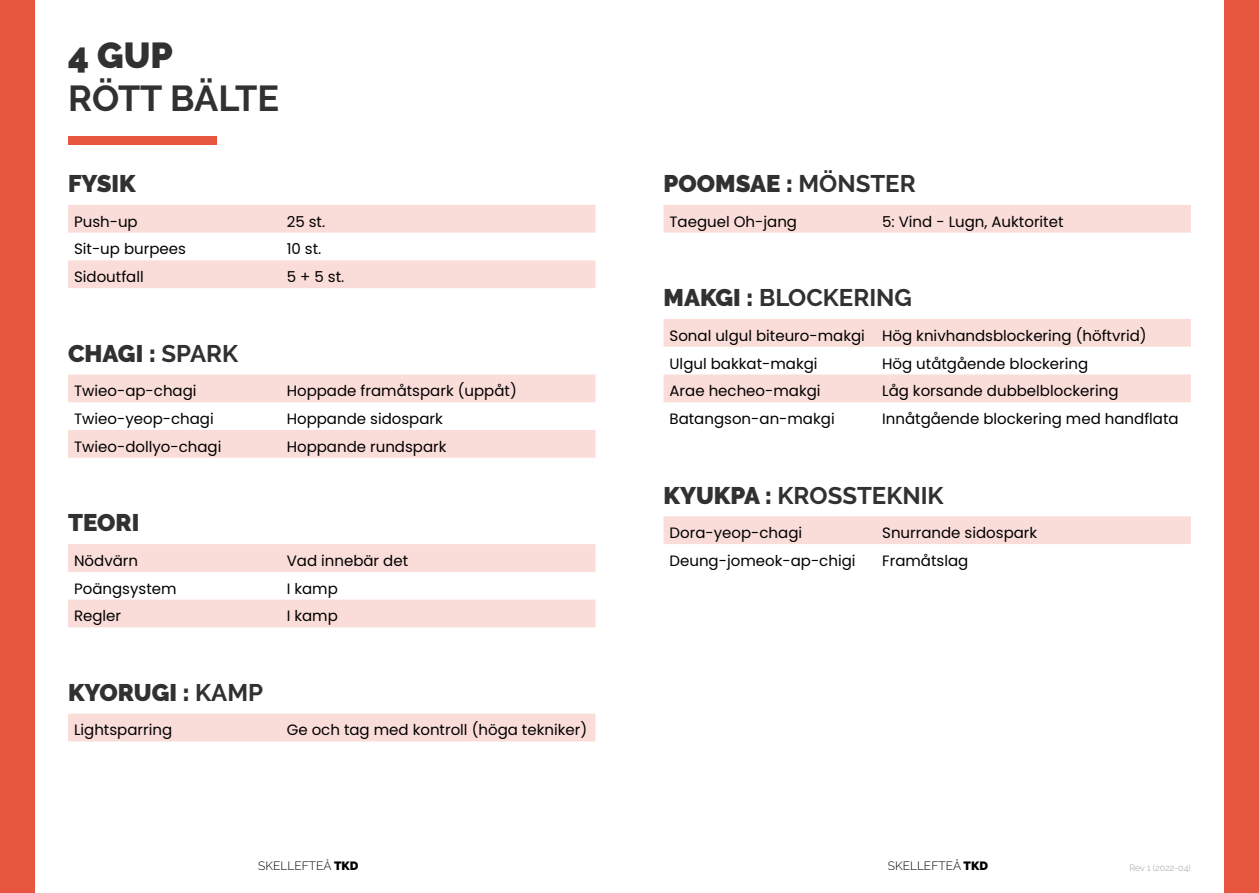
<style>
.page{position:relative;width:1259px;height:893px;background:#fff}
.page>*{position:absolute;margin:0;border:0;box-sizing:border-box;transform-origin:0 0}
.t1{font:700 36px "Raleway";color:#323131}
.t2{font:900 36px "Raleway";color:#323131}
.t3{font:900 24px "Raleway";color:#323131}
.t4{font:700 24px "Raleway";color:#323131}
.t5{font:15px/27.8px "Poppins";color:#000}
.t6{font:300 12px "Raleway";color:#000}
.t7{font:300 9px "Raleway";color:#9d9d9c}
.s1{font-weight:700}
.s2{font-weight:900}
</style>
<div class="page">
<div style="left:0;top:0;width:34px;height:893px;background:#e75740"></div>
<div style="left:68px;top:136px;width:149px;height:9px;background:#e75740"></div>
<svg style="left:68px;top:374px;width:527px;height:84px"></svg>
<svg style="left:68px;top:205px;width:527px;height:83px"></svg>
<div style="left:663px;top:205px;width:528px;height:28px;background:#faddd9"></div>
<div style="left:663px;top:516px;width:528px;height:28px;background:#faddd9"></div>
<svg style="left:68px;top:544px;width:527px;height:83px"></svg>
<svg style="left:663px;top:319px;width:528px;height:83px"></svg>
<div style="left:68px;top:714px;width:527px;height:27px;background:#faddd9"></div>
<div style="left:1225px;top:0;width:34px;height:893px;background:#e75740"></div>
<h1 class="t2" style="left:68px;top:34px;width:106px">4 GUP</h1>
<h1 class="t1" style="left:68px;top:78px;width:212px">RÖTT BÄLTE</h1>
<h2 class="t3" style="left:68px;top:170px;width:69px">FYSIK</h2>
<p class="t5" style="left:74px;top:208px;width:65px">Push-up</p>
<p class="t5" style="left:287px;top:208px;width:40px">25 st.</p>
<p class="t5" style="left:74px;top:235px;width:113px">Sit-up burpees</p>
<p class="t5" style="left:287px;top:235px;width:36px">10 st.</p>
<p class="t5" style="left:74px;top:263px;width:71px">Sidoutfall</p>
<p class="t5" style="left:287px;top:263px;width:59px">5 + 5 st.</p>
<h2 class="t3" style="left:68px;top:339px;width:172px">CHAGI : <span class="s1">SPARK</span></h2>
<p class="t5" style="left:74px;top:377px;width:124px">Twieo-ap-chagi</p>
<p class="t5" style="left:287px;top:377px;width:232px">Hoppade framåtspark (uppåt)</p>
<p class="t5" style="left:74px;top:405px;width:141px">Twieo-yeop-chagi</p>
<p class="t5" style="left:287px;top:405px;width:158px">Hoppande sidospark</p>
<p class="t5" style="left:74px;top:433px;width:149px">Twieo-dollyo-chagi</p>
<p class="t5" style="left:287px;top:433px;width:161px">Hoppande rundspark</p>
<h2 class="t3" style="left:68px;top:509px;width:73px">TEORI</h2>
<p class="t5" style="left:74px;top:547px;width:66px">Nödvärn</p>
<p class="t5" style="left:287px;top:547px;width:123px">Vad innebär det</p>
<p class="t5" style="left:74px;top:575px;width:104px">Poängsystem</p>
<p class="t5" style="left:287px;top:575px;width:53px">I kamp</p>
<p class="t5" style="left:74px;top:602px;width:49px">Regler</p>
<p class="t5" style="left:287px;top:602px;width:53px">I kamp</p>
<h2 class="t3" style="left:68px;top:679px;width:197px">KYORUGI : <span class="s1">KAMP</span></h2>
<p class="t5" style="left:74px;top:716px;width:100px">Lightsparring</p>
<p class="t5" style="left:287px;top:716px;width:302px">Ge och tag med kontroll (höga tekniker)</p>
<h2 class="t3" style="left:663px;top:170px;width:254px">POOMSAE : <span class="s1">MÖNSTER</span></h2>
<p class="t5" style="left:669px;top:208px;width:129px">Taeguel Oh-jang</p>
<p class="t5" style="left:882px;top:208px;width:183px">5: Vind - Lugn, Auktoritet</p>
<h2 class="t4" style="left:663px;top:284px;width:250px"><span class="s2">MAKGI :</span> BLOCKERING</h2>
<p class="t5" style="left:669px;top:322px;width:479px">Sonal ulgul biteuro-makgi Hög knivhandsblockering (höftvrid)<br>Ulgul bakkat-makgi</p>
<p class="t5" style="left:882px;top:349px;width:207px">Hög utåtgående blockering</p>
<p class="t5" style="left:669px;top:377px;width:153px">Arae hecheo-makgi</p>
<p class="t5" style="left:882px;top:377px;width:238px">Låg korsande dubbelblockering</p>
<p class="t5" style="left:669px;top:405px;width:167px">Batangson-an-makgi</p>
<p class="t5" style="left:882px;top:405px;width:298px">Innåtgående blockering med handflata</p>
<h2 class="t4" style="left:663px;top:481px;width:282px"><span class="s2">KYUKPA :</span> KROSSTEKNIK</h2>
<p class="t5" style="left:669px;top:519px;width:134px">Dora-yeop-chagi</p>
<p class="t5" style="left:882px;top:519px;width:157px">Snurrande sidospark</p>
<p class="t5" style="left:669px;top:547px;width:187px">Deung-jomeok-ap-chigi</p>
<p class="t5" style="left:882px;top:547px;width:88px">Framåtslag</p>
<p class="t6" style="left:258px;top:859px;width:102px">SKELLEFTEÅ <span class="s2">TKD</span></p>
<p class="t6" style="left:888px;top:859px;width:102px">SKELLEFTEÅ <span class="s2">TKD</span></p>
<p class="t7" style="left:1129px;top:862px;width:63px">Rev 1 (2022-04)</p>
</div>
